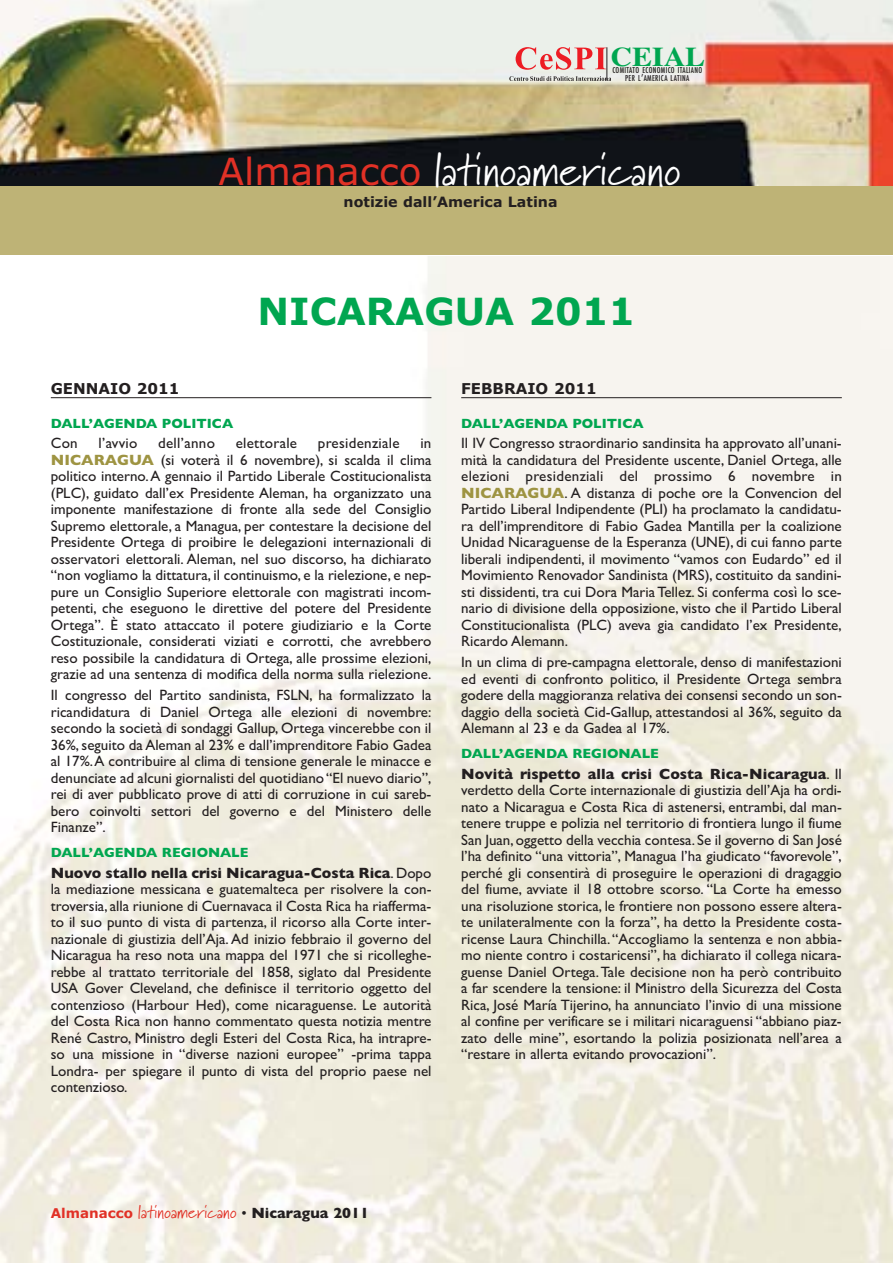
<style>
.page{position:relative;width:893px;height:1263px;background:#fff}
.page>*{position:absolute;margin:0;border:0;box-sizing:border-box;transform-origin:0 0}
.t1{font:45px "Marydale";letter-spacing:.01em;color:#fff}
.t2{font:700 37.5px "Verdana";color:#00a650}
.t3{font:700 27.15px "Times";color:#00a650;scale:1.1 1}
.t4{font:18px "Marydale";letter-spacing:.01em;color:#e13126}
.t5{font:15px/16.5px "Gill Sans";color:#231f20;text-align:justify}
.t6{font:15px "Gill Sans";letter-spacing:.02em;color:#231f20}
.t7{font:700 15px "Verdana";color:#231f20}
.t8{font:700 14.25px "Verdana";color:#231f20}
.t9{font:700 13.5px "Gill Sans";color:#00a650}
.t10{font:500 condensed 7.8px/7.5px "Futura";letter-spacing:.04em;color:#231f20;text-align:center}
.s1{font-size:10.5px}
.s2{font-family:"Verdana";font-size:37.5px;color:#e13126}
.s3{font-weight:700;color:#9e9442}
.s4{font-weight:700}
.s5{font-family:"Verdana";font-weight:700;font-size:13.5px}
.s6{font-family:"Gill Sans";font-size:15px;color:#231f20}
.s7{font-family:"Gill Sans";font-weight:700;font-size:15px;color:#231f20}
</style>
<div class="page">
<img style="left:0;top:0;width:893px;height:187px">
<div style="left:0;top:187px;width:893px;height:68px;background:#beb376"></div>
<hr style="left:51px;top:397px;width:380px;height:1px;background:#231f20">
<hr style="left:461px;top:397px;width:381px;height:1px;background:#231f20">
<svg style="left:516px;top:47px;width:90px;height:23px;background:#eba7a6"></svg>
<svg style="left:509px;top:76px;width:102px;height:5px"></svg>
<hr style="left:606px;top:47px;width:1px;height:33px;background:#231f20">
<h3 class="t3" style="left:611px;top:47px;width:87px">CEIAL</h3>
<p class="t10" style="left:612px;top:67px;width:91px">COMITATO ECONOMICO ITALIANO<br>PER L<span class="s1">’</span>AMERICA LATINA</p>
<h1 class="t1" style="left:218px;top:144px;width:464px"><span class="s2">Almanacco</span> latinoamericano</h1>
<p class="t8" style="left:344px;top:196px;width:215px">notizie dall’America Latina</p>
<h2 class="t2" style="left:257px;top:296px;width:379px">NICARAGUA 2011</h2>
<p class="t7" style="left:51px;top:383px;width:130px">GENNAIO 2011</p>
<p class="t9" style="left:51px;top:419px;width:184px">DALL’AGENDA POLITICA</p>
<p class="t5" style="left:51px;top:437px;width:28px">Con</p>
<p class="t5" style="left:99px;top:437px;width:40px">l’avvio</p>
<p class="t6" style="left:158px;top:438px;width:58px">dell’anno</p>
<p class="t6" style="left:236px;top:438px;width:63px">elettorale</p>
<p class="t6" style="left:318px;top:438px;width:83px">presidenziale</p>
<p class="t5" style="left:51px;top:437px;width:382px;text-indent:369px">in <span class="s3">NICARAGUA</span> (si voterà il 6 novembre), si scalda il clima politico interno.A gennaio il Partido Liberale Costitucionalista (PLC), guidato dall’ex Presidente Aleman, ha organizzato una imponente manifestazione di fronte alla sede del Consiglio Supremo elettorale, a Managua, per contestare la decisione del Presidente Ortega di proibire le delegazioni internazionali di osservatori elettorali. Aleman, nel suo discorso, ha dichiarato “non vogliamo la dittatura, il continuismo, e la rielezione, e nep&shy;pure un Consiglio Superiore elettorale con magistrati incom&shy;petenti, che eseguono le direttive del potere del Presidente Ortega”. È stato attaccato il potere giudiziario e la Corte Costituzionale, considerati viziati e corrotti, che avrebbero reso possibile la candidatura di Ortega, alle prossime elezioni, grazie ad una sentenza di modifica della norma sulla rielezione.</p>
<p class="t5" style="left:51px;top:689px;width:382px">Il congresso del Partito sandinista, FSLN, ha formalizzato la ricandidatura di Daniel Ortega alle elezioni di novembre: secondo la società di sondaggi Gallup, Ortega vincerebbe con il 36%, seguito da Aleman al 23% e dall’imprenditore Fabio Gadea al 17%.A contribuire al clima di tensione generale le minacce e denunciate ad alcuni giornalisti del quotidiano “El nuevo diario”, rei di aver pubblicato prove di atti di corruzione in cui sareb&shy;bero coinvolti settori del governo e del Ministero delle Finanze”.</p>
<p class="t9" style="left:51px;top:848px;width:199px">DALL’AGENDA REGIONALE</p>
<p class="t5" style="left:51px;top:866px;width:382px"><span class="s4">Nuovo stallo nella crisi Nicaragua-Costa Rica</span>. Dopo la mediazione messicana e guatemalteca per risolvere la con&shy;troversia, alla riunione di Cuernavaca il Costa Rica ha riafferma&shy;to il suo punto di vista di partenza, il ricorso alla Corte inter&shy;nazionale di giustizia dell’Aja. Ad inizio febbraio il governo del Nicaragua ha reso nota una mappa del 1971 che si ricolleghe&shy;rebbe al trattato territoriale del 1858, siglato dal Presidente USA Gover Cleveland, che definisce il territorio oggetto del contenzioso (Harbour Hed), come nicaraguense. Le autorità del Costa Rica non hanno commentato questa notizia mentre René Castro, Ministro degli Esteri del Costa Rica, ha intrapre&shy;so una missione in “diverse nazioni europee” -prima tappa Londra- per spiegare il punto di vista del proprio paese nel contenzioso.</p>
<p class="t7" style="left:461px;top:383px;width:137px">FEBBRAIO 2011</p>
<p class="t9" style="left:461px;top:419px;width:184px">DALL’AGENDA POLITICA</p>
<p class="t5" style="left:461px;top:437px;width:382px">Il IV Congresso straordinario sandinsita ha approvato all’unani&shy;mità la candidatura del Presidente uscente, Daniel Ortega, alle elezioni presidenziali del prossimo 6 novembre in <span class="s3">NICARAGUA</span>. A distanza di poche ore la Convencion del Partido Liberal Indipendente (PLI) ha proclamato la candidatu&shy;ra dell’imprenditore di Fabio Gadea Mantilla per la coalizione Unidad Nicaraguense de la Esperanza (UNE), di cui fanno parte liberali indipendenti, il movimento “vamos con Eudardo” ed il Movimiento Renovador Sandinista (MRS), costituito da sandini&shy;sti dissidenti, tra cui Dora Maria Tellez. Si conferma così lo sce&shy;nario di divisione della opposizione, visto che il Partido Liberal Constitucionalista (PLC) aveva gia candidato l’ex Presidente, Ricardo Alemann.</p>
<p class="t5" style="left:461px;top:656px;width:382px">In un clima di pre-campagna elettorale, denso di manifestazioni ed eventi di confronto politico, il Presidente Ortega sembra godere della maggioranza relativa dei consensi secondo un son&shy;daggio della società Cid-Gallup, attestandosi al 36%, seguito da Alemann al 23 e da Gadea al 17%.</p>
<p class="t9" style="left:461px;top:749px;width:199px">DALL’AGENDA REGIONALE</p>
<p class="t5" style="left:461px;top:767px;width:382px"><span class="s4">Novità rispetto alla crisi Costa Rica-Nicaragua</span>. Il verdetto della Corte internazionale di giustizia dell’Aja ha ordi&shy;nato a Nicaragua e Costa Rica di astenersi, entrambi, dal man&shy;tenere truppe e polizia nel territorio di frontiera lungo il fiume San Juan, oggetto della vecchia contesa. Se il governo di San José l’ha definito “una vittoria”, Managua l’ha giudicato “favorevole”, perché gli consentirà di proseguire le operazioni di dragaggio del fiume, avviate il 18 ottobre scorso. “La Corte ha emesso una risoluzione storica, le frontiere non possono essere altera&shy;te unilateralmente con la forza”, ha detto la Presidente costa&shy;ricense Laura Chinchilla.“Accogliamo la sentenza e non abbia&shy;mo niente contro i costaricensi”, ha dichiarato il collega nicara&shy;guense Daniel Ortega.Tale decisione non ha però contribuito a far scendere la tensione: il Ministro della Sicurezza del Costa Rica, José María Tijerino, ha annunciato l’invio di una missione al confine per verificare se i militari nicaraguensi “abbiano piaz&shy;zato delle mine”, esortando la polizia posizionata nell’area a “restare in allerta evitando provocazioni”.</p>
<p class="t4" style="left:51px;top:1201px;width:320px"><span class="s5">Almanacco</span> latinoamericano <span class="s6">•</span> <span class="s7">Nicaragua 2011</span></p>
</div>
